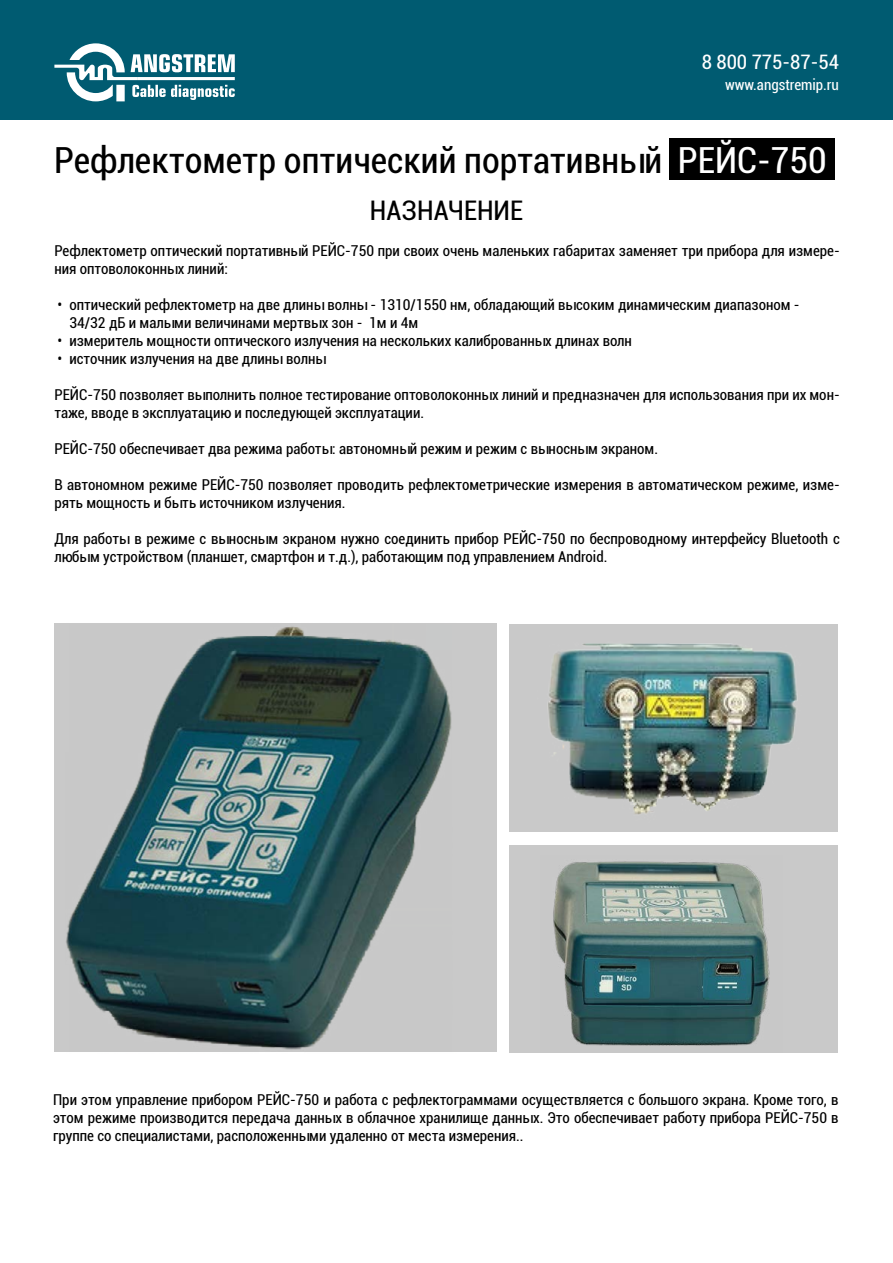
<style>
.page{position:relative;width:893px;height:1263px;background:#fff}
.page>*{position:absolute;margin:0;border:0;box-sizing:border-box;transform-origin:0 0}
.t1{font:condensed 36px "Roboto";color:#000}
.t2{font:condensed 27px "Roboto";color:#000}
.t3{font:condensed 19.95px "Roboto";color:#fff}
.t4{font:condensed 15px/18px "Roboto";color:#000}
.t5{font:condensed 15px "Roboto";color:#fff}
.s1{color:#fff}
</style>
<div class="page">
<div style="left:0;top:0;width:893px;height:119px;background:#005b71"></div>
<svg style="left:54px;top:43px;width:181px;height:58px"></svg>
<div style="left:668px;top:138px;width:166px;height:42px;background:#000"></div>
<div style="left:54px;top:623px;width:443px;height:429px;background:#c9c9c9"></div>
<div style="left:510px;top:624px;width:328px;height:207px;background:#c9c9c9"></div>
<img style="left:548px;top:643px;width:249px;height:172px">
<div style="left:510px;top:846px;width:328px;height:207px;background:#c9c9c9"></div>
<img style="left:553px;top:861px;width:217px;height:185px">
<img style="left:66px;top:626px;width:386px;height:424px">
<h3 class="t3" style="left:702px;top:48px;width:139px">8 800 775-87-54</h3>
<p class="t5" style="left:725px;top:74px;width:115px">www.angstremip.ru</p>
<h1 class="t1" style="left:54px;top:135px;width:774px">Рефлектометр оптический портативный <span class="s1">РЕЙС-750</span></h1>
<h2 class="t2" style="left:370px;top:191px;width:155px">НАЗНАЧЕНИЕ</h2>
<p class="t4" style="left:54px;top:241px;width:787px">Рефлектометр оптический портативный РЕЙС-750 при своих очень маленьких габаритах заменяет три прибора для измере&shy;ния оптоволоконных линий:</p>
<p class="t4" style="left:69px;top:295px;width:732px;text-indent:-12px">• оптический рефлектометр на две длины волны - 1310/1550 нм, обладающий высоким динамическим диапазоном -<br>34/32 дБ и малыми величинами мертвых зон - 1м и 4м</p>
<p class="t4" style="left:57px;top:331px;width:576px">• измеритель мощности оптического излучения на нескольких калиброванных длинах волн</p>
<p class="t4" style="left:57px;top:349px;width:270px">• источник излучения на две длины волны</p>
<p class="t4" style="left:54px;top:385px;width:787px">РЕЙС-750 позволяет выполнить полное тестирование оптоволоконных линий и предназначен для использования при их мон&shy;таже, вводе в эксплуатацию и последующей эксплуатации.</p>
<p class="t4" style="left:54px;top:439px;width:605px">РЕЙС-750 обеспечивает два режима работы: автономный режим и режим с выносным экраном.</p>
<p class="t4" style="left:54px;top:475px;width:787px">В автономном режиме РЕЙС-750 позволяет проводить рефлектометрические измерения в автоматическом режиме, изме&shy;рять мощность и быть источником излучения.</p>
<p class="t4" style="left:54px;top:529px;width:787px">Для работы в режиме с выносным экраном нужно соединить прибор РЕЙС-750 по беспроводному интерфейсу Bluetooth с любым устройством (планшет, смартфон и т.д.), работающим под управлением Android.</p>
<p class="t4" style="left:53px;top:1090px;width:787px;text-align:justify">При этом управление прибором РЕЙС-750 и работа с рефлектограммами осуществляется с большого экрана. Кроме того, в этом режиме производится передача данных в облачное хранилище данных. Это обеспечивает работу прибора РЕЙС-750 в группе со специалистами, расположенными удаленно от места измерения..</p>
</div>
